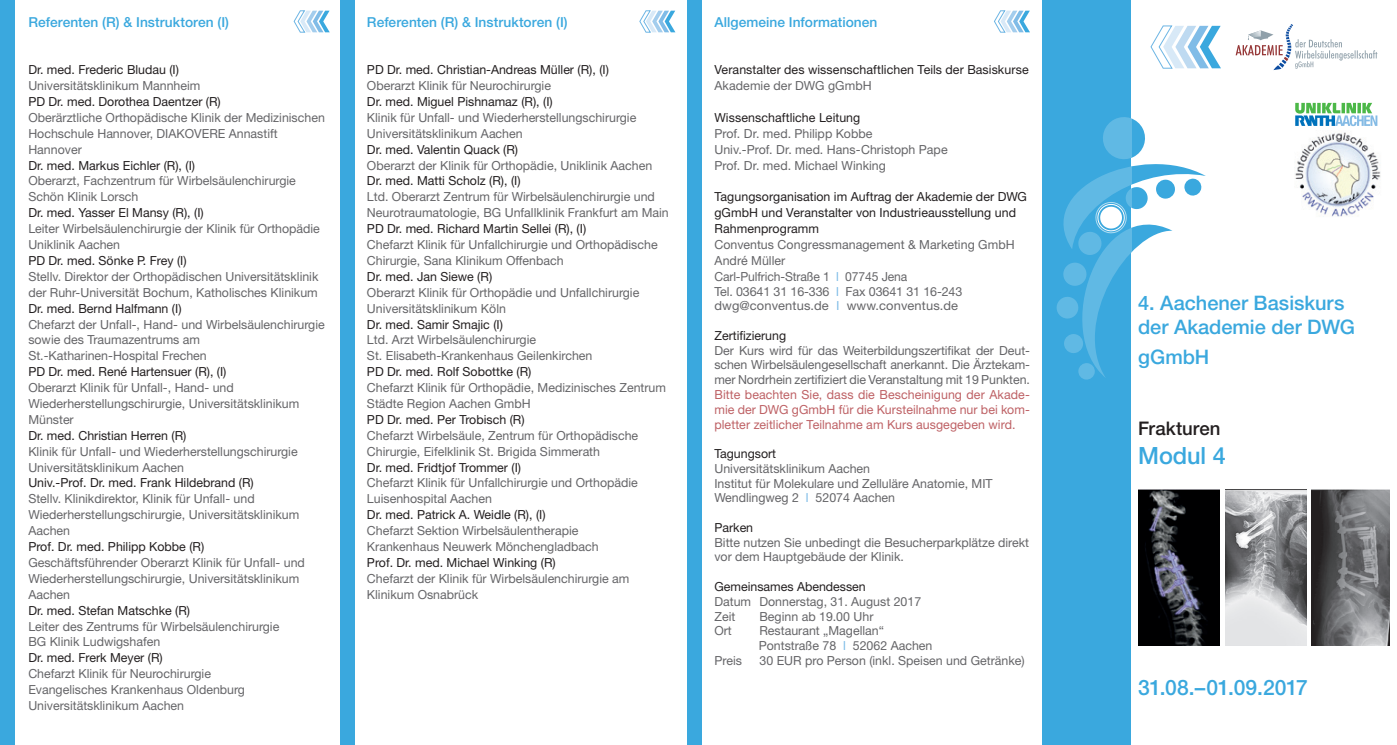
<style>
.page{position:relative;width:1397px;height:745px;background:#fff}
.page>*{position:absolute;margin:0;border:0;box-sizing:border-box;transform-origin:0 0}
.t1{font:500 23.75px "Helvetica Neue LT Std";letter-spacing:-.005em;color:#3aa8de}
.t2{font:500 21.25px "Helvetica Neue LT Std";letter-spacing:-.015em;color:#3aa8de}
.t3{font:500 20px/24px "Helvetica Neue LT Std";color:#3aa8de}
.t4{font:500 18.75px "Helvetica Neue LT Std";color:#231f20}
.t5{font:500 13.75px "Helvetica Neue LT Std";letter-spacing:.005em;color:#3aa8de}
.t6{font:12.5px/15.9px "Helvetica Neue LT Std";color:#656568}
.t7{font:12.5px/15.9px "Helvetica Neue LT Std";color:#231f20}
.t8{font:12.5px/14.8px "Helvetica Neue LT Std";letter-spacing:.005em;color:#be6165;text-align:justify}
.s1{color:#78b9e6}
</style>
<div class="page">
<svg style="left:1130px;top:114px;width:75px;height:266px"></svg>
<div style="left:1042px;top:0;width:88px;height:744px;background:#3aa8de"></div>
<img style="left:1138px;top:489px;width:81px;height:156px">
<svg style="left:1056px;top:117px;width:74px;height:263px"></svg>
<svg style="left:294px;top:10px;width:36px;height:22px"></svg>
<svg style="left:639px;top:10px;width:36px;height:22px"></svg>
<div style="left:0;top:0;width:14px;height:744px;background:#3aa8de"></div>
<div style="left:340px;top:0;width:14px;height:744px;background:#3aa8de"></div>
<svg style="left:994px;top:10px;width:35px;height:22px"></svg>
<div style="left:687px;top:0;width:15px;height:744px;background:#3aa8de"></div>
<img style="left:1225px;top:489px;width:81px;height:156px">
<img style="left:1311px;top:489px;width:78px;height:156px">
<svg style="left:1295px;top:103px;width:81px;height:23px"></svg>
<img style="left:1294px;top:132px;width:86px;height:85px">
<svg style="left:1150px;top:25px;width:70px;height:43px"></svg>
<svg style="left:1235px;top:24px;width:141px;height:46px"></svg>
<p class="t5" style="left:28px;top:13px;width:202px">Referenten (R) &amp; Instruktoren (I)</p>
<p class="t7" style="left:28px;top:62px;width:152px">Dr. med. Frederic Bludau (I)</p>
<p class="t6" style="left:28px;top:77px;width:173px">Universitätsklinikum Mannheim</p>
<p class="t7" style="left:28px;top:93px;width:194px">PD Dr. med. Dorothea Daentzer (R)</p>
<p class="t6" style="left:28px;top:109px;width:298px">Oberärztliche Orthopädische Klinik der Medizinischen<br>Hochschule Hannover, DIAKOVERE Annastift<br>Hannover</p>
<p class="t7" style="left:28px;top:157px;width:168px">Dr. med. Markus Eichler (R), (I)</p>
<p class="t6" style="left:28px;top:173px;width:269px">Oberarzt, Fachzentrum für Wirbelsäulenchirurgie<br>Schön Klinik Lorsch</p>
<p class="t7" style="left:28px;top:204px;width:177px">Dr. med. Yasser El Mansy (R), (I)</p>
<p class="t6" style="left:28px;top:220px;width:293px">Leiter Wirbelsäulenchirurgie der Klinik für Orthopädie<br>Uniklinik Aachen</p>
<p class="t7" style="left:28px;top:252px;width:160px">PD Dr. med. Sönke P. Frey (I)</p>
<p class="t6" style="left:28px;top:268px;width:291px">Stellv. Direktor der Orthopädischen Universitätsklinik der Ruhr-Universität Bochum, Katholisches Klinikum</p>
<p class="t7" style="left:28px;top:300px;width:155px">Dr. med. Bernd Halfmann (I)</p>
<p class="t6" style="left:28px;top:316px;width:298px">Chefarzt der Unfall-, Hand- und Wirbelsäulenchirurgie sowie des Traumazentrums am<br>St.-Katharinen-Hospital Frechen</p>
<p class="t7" style="left:28px;top:363px;width:200px">PD Dr. med. René Hartensuer (R), (I)</p>
<p class="t6" style="left:28px;top:379px;width:272px">Oberarzt Klinik für Unfall-, Hand- und<br>Wiederherstellungschirurgie, Universitätsklinikum<br>Münster</p>
<p class="t7" style="left:28px;top:427px;width:159px">Dr. med. Christian Herren (R)</p>
<p class="t6" style="left:28px;top:443px;width:271px">Klinik für Unfall- und Wiederherstellungschirurgie<br>Universitätsklinikum Aachen</p>
<p class="t7" style="left:28px;top:474px;width:227px">Univ.-Prof. Dr. med. Frank Hildebrand (R)</p>
<p class="t6" style="left:28px;top:490px;width:272px">Stellv. Klinikdirektor, Klinik für Unfall- und<br>Wiederherstellungschirurgie, Universitätsklinikum<br>Aachen</p>
<p class="t7" style="left:28px;top:538px;width:177px">Prof. Dr. med. Philipp Kobbe (R)</p>
<p class="t6" style="left:28px;top:554px;width:278px">Geschäftsführender Oberarzt Klinik für Unfall- und<br>Wiederherstellungschirurgie, Universitätsklinikum<br>Aachen</p>
<p class="t7" style="left:28px;top:601px;width:163px">Dr. med. Stefan Matschke (R)</p>
<p class="t6" style="left:28px;top:617px;width:252px">Leiter des Zentrums für Wirbelsäulenchirurgie<br>BG Klinik Ludwigshafen</p>
<p class="t7" style="left:28px;top:649px;width:136px">Dr. med. Frerk Meyer (R)</p>
<p class="t6" style="left:28px;top:665px;width:218px">Chefarzt Klinik für Neurochirurgie<br>Evangelisches Krankenhaus Oldenburg<br>Universitätsklinikum Aachen</p>
<p class="t5" style="left:367px;top:13px;width:202px">Referenten (R) &amp; Instruktoren (I)</p>
<p class="t7" style="left:367px;top:62px;width:243px">PD Dr. med. Christian-Andreas Müller (R), (I)</p>
<p class="t6" style="left:367px;top:77px;width:185px">Oberarzt Klinik für Neurochirurgie</p>
<p class="t7" style="left:367px;top:93px;width:187px">Dr. med. Miguel Pishnamaz (R), (I)</p>
<p class="t6" style="left:367px;top:109px;width:271px">Klinik für Unfall- und Wiederherstellungschirurgie<br>Universitätsklinikum Aachen</p>
<p class="t7" style="left:367px;top:141px;width:153px">Dr. med. Valentin Quack (R)</p>
<p class="t6" style="left:367px;top:157px;width:287px">Oberarzt der Klinik für Orthopädie, Uniklinik Aachen</p>
<p class="t7" style="left:367px;top:173px;width:155px">Dr. med. Matti Scholz (R), (I)</p>
<p class="t6" style="left:367px;top:189px;width:303px">Ltd. Oberarzt Zentrum für Wirbelsäulenchirurgie und<br>Neurotraumatologie, BG Unfallklinik Frankfurt am Main</p>
<p class="t7" style="left:367px;top:220px;width:221px">PD Dr. med. Richard Martin Sellei (R), (I)</p>
<p class="t6" style="left:367px;top:236px;width:292px">Chefarzt Klinik für Unfallchirurgie und Orthopädische<br>Chirurgie, Sana Klinikum Offenbach</p>
<p class="t7" style="left:367px;top:268px;width:127px">Dr. med. Jan Siewe (R)</p>
<p class="t6" style="left:367px;top:284px;width:274px">Oberarzt Klinik für Orthopädie und Unfallchirurgie<br>Universitätsklinikum Köln</p>
<p class="t7" style="left:367px;top:316px;width:137px">Dr. med. Samir Smajic (I)</p>
<p class="t6" style="left:367px;top:331px;width:227px">Ltd. Arzt Wirbelsäulenchirurgie<br>St. Elisabeth-Krankenhaus Geilenkirchen</p>
<p class="t7" style="left:367px;top:363px;width:166px">PD Dr. med. Rolf Sobottke (R)</p>
<p class="t6" style="left:367px;top:379px;width:300px">Chefarzt Klinik für Orthopädie, Medizinisches Zentrum<br>Städte Region Aachen GmbH</p>
<p class="t7" style="left:367px;top:411px;width:159px">PD Dr. med. Per Trobisch (R)</p>
<p class="t6" style="left:367px;top:427px;width:273px">Chefarzt Wirbelsäule, Zentrum für Orthopädische<br>Chirurgie, Eifelklinik St. Brigida Simmerath</p>
<p class="t7" style="left:367px;top:458px;width:156px">Dr. med. Fridtjof Trommer (I)</p>
<p class="t6" style="left:367px;top:474px;width:272px">Chefarzt Klinik für Unfallchirurgie und Orthopädie<br>Luisenhospital Aachen</p>
<p class="t7" style="left:367px;top:506px;width:180px">Dr. med. Patrick A. Weidle (R), (I)</p>
<p class="t6" style="left:367px;top:522px;width:233px">Chefarzt Sektion Wirbelsäulentherapie<br>Krankenhaus Neuwerk Mönchengladbach</p>
<p class="t7" style="left:367px;top:554px;width:190px">Prof. Dr. med. Michael Winking (R)</p>
<p class="t6" style="left:367px;top:570px;width:264px">Chefarzt der Klinik für Wirbelsäulenchirurgie am<br>Klinikum Osnabrück</p>
<p class="t5" style="left:714px;top:13px;width:164px">Allgemeine Informationen</p>
<p class="t7" style="left:714px;top:62px;width:315px">Veranstalter des wissenschaftlichen Teils der Basiskurse</p>
<p class="t6" style="left:714px;top:77px;width:159px">Akademie der DWG gGmbH</p>
<p class="t7" style="left:714px;top:109px;width:147px">Wissenschaftliche Leitung</p>
<p class="t6" style="left:714px;top:125px;width:235px">Prof. Dr. med. Philipp Kobbe<br>Univ.-Prof. Dr. med. Hans-Christoph Pape<br>Prof. Dr. med. Michael Winking</p>
<p class="t7" style="left:714px;top:189px;width:314px">Tagungsorganisation im Auftrag der Akademie der DWG gGmbH und Veranstalter von Industrieausstellung und<br>Rahmenprogramm</p>
<p class="t6" style="left:714px;top:237px;width:302px;line-height:15.2px">Conventus Congressmanagement &amp; Marketing GmbH André Müller<br>Carl-Pulfrich-Straße 1 <span class="s1">l</span> 07745 Jena<br>Tel. 03641 31 16-336 <span class="s1">l</span> Fax 03641 31 16-243 dwg@conventus.de <span class="s1">l</span> www.conventus.de</p>
<p class="t7" style="left:714px;top:327px;width:73px">Zertifizierung</p>
<p class="t6" style="left:714px;top:342px;width:317px;line-height:14.8px;text-align:justify">Der Kurs wird für das Weiterbildungszertifikat der Deut&shy;schen Wirbelsäulengesellschaft anerkannt. Die Ärztekam&shy;mer Nordrhein zertifiziert die Veranstaltung mit 19 Punkten.</p>
<p class="t8" style="left:714px;top:387px;width:317px">Bitte beachten Sie, dass die Bescheinigung der Akade&shy;mie der DWG gGmbH für die Kursteilnahme nur bei kom&shy;pletter zeitlicher Teilnahme am Kurs ausgegeben wird.</p>
<p class="t7" style="left:714px;top:445px;width:63px">Tagungsort</p>
<p class="t6" style="left:714px;top:460px;width:280px;line-height:14.8px">Universitätsklinikum Aachen<br>Institut für Molekulare und Zelluläre Anatomie, MIT<br>Wendlingweg 2 <span class="s1">l</span> 52074 Aachen</p>
<p class="t7" style="left:714px;top:519px;width:40px">Parken</p>
<p class="t6" style="left:714px;top:534px;width:316px;line-height:14.8px">Bitte nutzen Sie unbedingt die Besucherparkplätze direkt vor dem Hauptgebäude der Klinik.</p>
<p class="t7" style="left:714px;top:578px;width:153px">Gemeinsames Abendessen</p>
<p class="t6" style="left:714px;top:593px;width:208px;line-height:14.8px">Datum Donnerstag, 31. August 2017<br>Zeit</p>
<p class="t6" style="left:759px;top:607px;width:115px">Beginn ab 19.00 Uhr</p>
<p class="t6" style="left:714px;top:622px;width:19px">Ort</p>
<p class="t6" style="left:758px;top:623px;width:175px;line-height:14.8px">Restaurant „Magellan“<br>Pontstraße 78 <span class="s1">l</span> 52062 Aachen</p>
<p class="t6" style="left:714px;top:651px;width:29px">Preis</p>
<p class="t6" style="left:759px;top:651px;width:266px">30 EUR pro Person (inkl. Speisen und Getränke)</p>
<h3 class="t3" style="left:1137px;top:290px;width:218px">4. Aachener Basiskurs der Akademie der DWG</h3>
<h3 class="t3" style="left:1137px;top:344px;width:73px">gGmbH</h3>
<h3 class="t4" style="left:1137px;top:417px;width:84px">Frakturen</h3>
<h1 class="t1" style="left:1137px;top:441px;width:89px">Modul 4</h1>
<h2 class="t2" style="left:1137px;top:674px;width:171px">31.08.–01.09.2017</h2>
</div>
